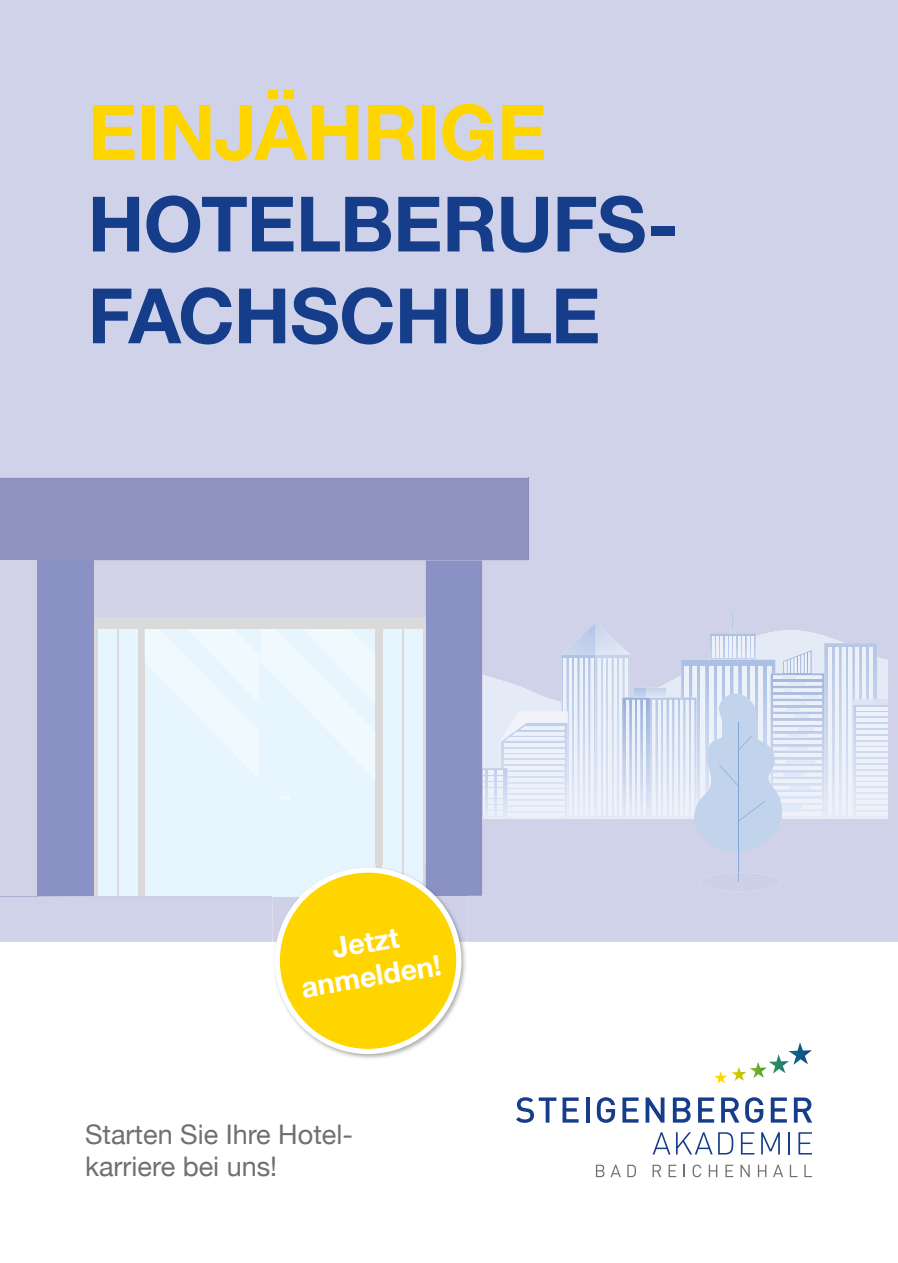
<style>
.page{position:relative;width:898px;height:1263px;background:#fff}
.page>*{position:absolute;margin:0;border:0;box-sizing:border-box;transform-origin:0 0}
.t1{font:700 76.5px/91.8px "Helvetica Neue";letter-spacing:-.01em;color:#153d8a}
.t2{font:700 76.5px "Helvetica Neue";letter-spacing:-.01em;color:#ffd500}
.t3{font:700 28.5px/34.2px "Helvetica Neue";color:#fff;text-align:center}
.t4{font:27px/32.4px "Helvetica Neue";color:#70706f}
</style>
<div class="page">
<div style="left:0;top:0;width:897px;height:942px;background:#d0d2e9"></div>
<svg style="left:714px;top:1042px;width:97px;height:41px"></svg>
<svg style="left:798px;top:1132px;width:13px;height:22px"></svg>
<svg style="left:788px;top:1132px;width:1px;height:22px"></svg>
<svg style="left:761px;top:1132px;width:18px;height:22px"></svg>
<svg style="left:740px;top:1132px;width:14px;height:22px"></svg>
<svg style="left:652px;top:1132px;width:81px;height:22px"></svg>
<svg style="left:793px;top:1097px;width:18px;height:25px"></svg>
<svg style="left:770px;top:1097px;width:16px;height:25px"></svg>
<svg style="left:721px;top:1097px;width:42px;height:26px"></svg>
<svg style="left:698px;top:1097px;width:15px;height:25px"></svg>
<svg style="left:672px;top:1097px;width:18px;height:25px"></svg>
<svg style="left:645px;top:1097px;width:19px;height:25px"></svg>
<svg style="left:622px;top:1097px;width:16px;height:25px"></svg>
<svg style="left:596px;top:1097px;width:19px;height:26px"></svg>
<svg style="left:586px;top:1097px;width:3px;height:25px"></svg>
<svg style="left:562px;top:1097px;width:16px;height:25px"></svg>
<svg style="left:516px;top:1097px;width:40px;height:26px"></svg>
<svg style="left:595px;top:1165px;width:9px;height:12px"></svg>
<svg style="left:610px;top:1165px;width:10px;height:12px"></svg>
<svg style="left:627px;top:1165px;width:8px;height:12px"></svg>
<svg style="left:652px;top:1165px;width:9px;height:12px"></svg>
<svg style="left:668px;top:1165px;width:8px;height:12px"></svg>
<svg style="left:683px;top:1165px;width:1px;height:12px"></svg>
<svg style="left:692px;top:1164px;width:9px;height:13px"></svg>
<svg style="left:708px;top:1165px;width:9px;height:12px"></svg>
<svg style="left:725px;top:1165px;width:8px;height:12px"></svg>
<svg style="left:740px;top:1165px;width:9px;height:12px"></svg>
<svg style="left:757px;top:1165px;width:9px;height:12px"></svg>
<svg style="left:773px;top:1165px;width:10px;height:12px"></svg>
<svg style="left:789px;top:1165px;width:8px;height:12px"></svg>
<svg style="left:804px;top:1165px;width:7px;height:12px"></svg>
<svg style="left:0;top:477px;width:887px;height:420px;background:#c8cee5"></svg>
<img style="left:272px;top:865px;width:195px;height:194px">
<img style="left:425px;top:865px;width:1px;height:31px">
<img style="left:404px;top:865px;width:18px;height:23px">
<img style="left:382px;top:865px;width:19px;height:11px">
<div style="left:272px;top:865px;width:103px;height:31px;background:#e6f4fe"></div>
<div style="left:277px;top:870px;width:181px;height:181px;background:#ffd500;border-radius:50%"></div>
<div style="left:274px;top:867px;width:187px;height:187px;border:5px solid #fff;border-radius:50%"></div>
<h1 class="t2" style="left:88px;top:85px;width:460px">EINJÄHRIGE</h1>
<h1 class="t1" style="left:88px;top:177px;width:592px">HOTELBERUFS-<br>FACHSCHULE</h1>
<p class="t3" style="left:293px;top:936px;width:143px;rotate:-9deg">Jetzt anmelden!</p>
<p class="t4" style="left:85px;top:1117px;width:269px">Starten Sie Ihre Hotel&shy;karriere bei uns!</p>
</div>
